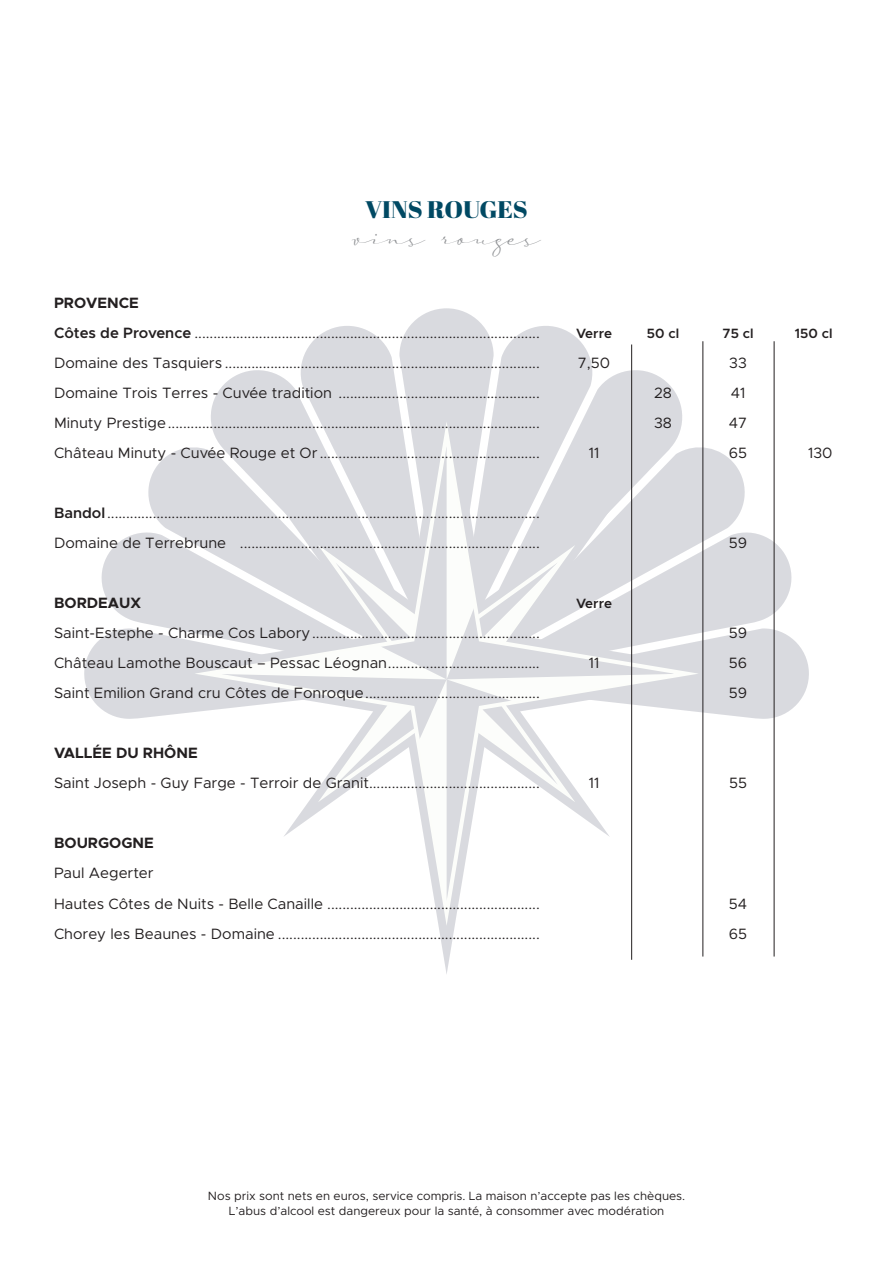
<style>
.page{position:relative;width:893px;height:1263px;background:#fff}
.page>*{position:absolute;margin:0;border:0;box-sizing:border-box;transform-origin:0 0}
.t1{font:28.2px "a Auto Signature";color:#8f9194}
.t2{font:24px "Abril Fatface";letter-spacing:-.005em;color:#004963;scale:1.04 1}
.t3{font:15px "Metropolis";color:#231f20}
.t4{font:700 15px "Metropolis";color:#231f20}
.t5{font:600 13.5px "Metropolis";color:#231f20}
.t6{font:12px/14.4px "Metropolis";color:#231f20;text-align:center}
.s1{font-weight:600}
</style>
<div class="page">
<svg style="left:84px;top:308px;width:725px;height:605px"></svg>
<hr style="left:631px;top:344px;width:1px;height:616px;background:#231f20">
<hr style="left:774px;top:341px;width:1px;height:615px;background:#231f20">
<hr style="left:703px;top:341px;width:1px;height:615px;background:#231f20">
<p class="t2" style="left:365px;top:193px;width:158px">VINS ROUGES</p>
<p class="t1" style="left:352px;top:218px;width:190px">vins rouges</p>
<p class="t4" style="left:54px;top:294px;width:86px">PROVENCE</p>
<p class="t3" style="left:54px;top:324px;width:487px"><span class="s1">Côtes de Provence</span> ...........................................................................................</p>
<p class="t5" style="left:576px;top:325px;width:38px">Verre</p>
<p class="t5" style="left:647px;top:325px;width:34px">50 cl</p>
<p class="t5" style="left:722px;top:325px;width:33px">75 cl</p>
<p class="t5" style="left:795px;top:325px;width:39px">150 cl</p>
<p class="t3" style="left:54px;top:354px;width:487px">Domaine des Tasquiers ...................................................................................</p>
<p class="t3" style="left:578px;top:354px;width:34px">7,50</p>
<p class="t3" style="left:729px;top:354px;width:19px">33</p>
<p class="t3" style="left:54px;top:384px;width:487px">Domaine Trois Terres - Cuvée tradition .....................................................</p>
<p class="t3" style="left:654px;top:384px;width:19px">28</p>
<p class="t3" style="left:731px;top:384px;width:16px">41</p>
<p class="t3" style="left:54px;top:414px;width:487px">Minuty Prestige..................................................................................................</p>
<p class="t3" style="left:654px;top:414px;width:19px">38</p>
<p class="t3" style="left:729px;top:414px;width:20px">47</p>
<p class="t3" style="left:54px;top:444px;width:487px">Château Minuty - Cuvée Rouge et Or..........................................................</p>
<p class="t3" style="left:589px;top:444px;width:12px">11</p>
<p class="t3" style="left:729px;top:444px;width:20px">65</p>
<p class="t3" style="left:808px;top:444px;width:26px">130</p>
<p class="t3" style="left:54px;top:504px;width:487px"><span class="s1">Bandol</span>..................................................................................................................</p>
<p class="t3" style="left:54px;top:534px;width:487px">Domaine de Terrebrune ...............................................................................</p>
<p class="t3" style="left:729px;top:534px;width:20px">59</p>
<p class="t4" style="left:54px;top:594px;width:89px">BORDEAUX</p>
<p class="t5" style="left:576px;top:595px;width:38px">Verre</p>
<p class="t3" style="left:54px;top:624px;width:487px">Saint-Estephe - Charme Cos Labory............................................................</p>
<p class="t3" style="left:729px;top:624px;width:20px">59</p>
<p class="t3" style="left:54px;top:654px;width:487px">Château Lamothe Bouscaut – Pessac Léognan........................................</p>
<p class="t3" style="left:589px;top:654px;width:12px">11</p>
<p class="t3" style="left:729px;top:654px;width:20px">56</p>
<p class="t3" style="left:54px;top:684px;width:487px">Saint Emilion Grand cru Côtes de Fonroque..............................................</p>
<p class="t3" style="left:729px;top:684px;width:20px">59</p>
<p class="t4" style="left:54px;top:744px;width:145px">VALLÉE DU RHÔNE</p>
<p class="t3" style="left:54px;top:774px;width:487px">Saint Joseph - Guy Farge - Terroir de Granit.............................................</p>
<p class="t3" style="left:589px;top:774px;width:12px">11</p>
<p class="t3" style="left:729px;top:774px;width:19px">55</p>
<p class="t4" style="left:54px;top:834px;width:101px">BOURGOGNE</p>
<p class="t3" style="left:54px;top:864px;width:101px">Paul Aegerter</p>
<p class="t3" style="left:54px;top:894px;width:487px">Hautes Côtes de Nuits - Belle Canaille ........................................................</p>
<p class="t3" style="left:729px;top:894px;width:20px">54</p>
<p class="t3" style="left:54px;top:924px;width:487px">Chorey les Beaunes - Domaine .....................................................................</p>
<p class="t3" style="left:729px;top:924px;width:20px">65</p>
<p class="t6" style="left:208px;top:1189px;width:479px">Nos prix sont nets en euros, service compris. La maison n’accepte pas les chèques.<br>L’abus d’alcool est dangereux pour la santé, à consommer avec modération</p>
</div>
